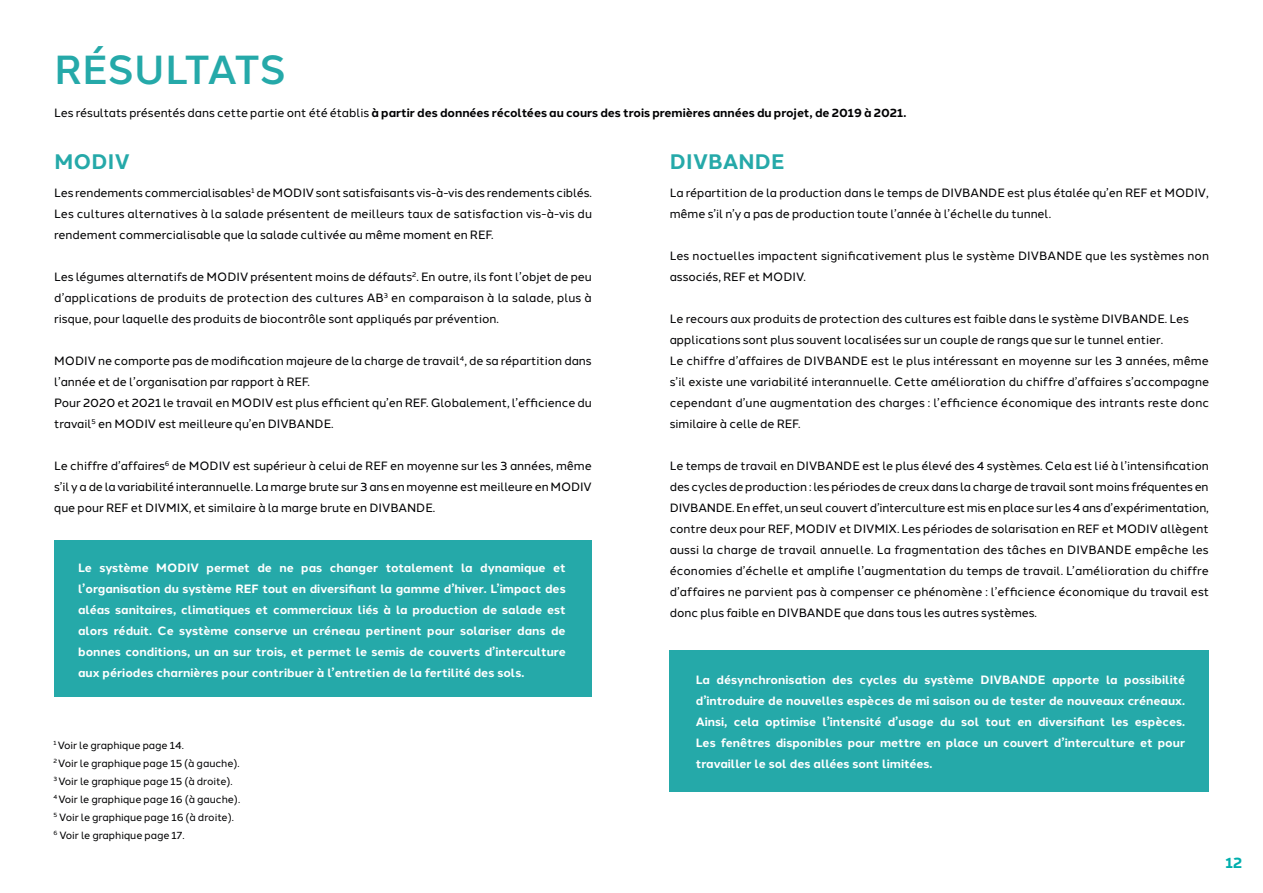
<style>
.page{position:relative;width:1263px;height:893px;background:#fff}
.page>*{position:absolute;margin:0;border:0;box-sizing:border-box;transform-origin:0 0}
.t1{font:500 40.5px "Halcom";letter-spacing:.005em;color:#25a9a9}
.t2{font:700 21px "Halcom";letter-spacing:.005em;color:#25a9a9}
.t3{font:700 15px "Halcom";color:#00afad}
.t4{font:12px/21px "Halcom";letter-spacing:-.005em;color:#000002;text-align:justify}
.t5{font:700 12px/21px "Halcom";color:#fff;text-align:justify}
.t6{font:700 12px "Halcom";letter-spacing:-.005em;color:#000002}
.t7{font:10.5px/18px "Halcom";letter-spacing:-.005em;color:#000002}
.s1{font-weight:400}
</style>
<div class="page">
<div style="left:54px;top:541px;width:538px;height:156px;background:#25a9a9"></div>
<div style="left:670px;top:651px;width:539px;height:141px;background:#25a9a9"></div>
<h1 class="t1" style="left:54px;top:38px;width:233px">RÉSULTATS</h1>
<p class="t6" style="left:54px;top:103px;width:853px"><span class="s1">Les résultats présentés dans cette partie ont été établis</span> à partir des données récoltées au cours des trois premières années du projet, de 2019 à 2021.</p>
<h2 class="t2" style="left:670px;top:145px;width:116px">DIVBANDE</h2>
<h2 class="t2" style="left:54px;top:145px;width:77px">MODIV</h2>
<p class="t4" style="left:54px;top:181px;width:539px">Les rendements commercialisables<sup>1</sup> de MODIV sont satisfaisants vis-à-vis des rendements ciblés.<br>Les cultures alternatives à la salade présentent de meilleurs taux de satisfaction vis-à-vis du rendement commercialisable que la salade cultivée au même moment en REF.</p>
<p class="t4" style="left:54px;top:265px;width:539px">Les légumes alternatifs de MODIV présentent moins de défauts<sup>2</sup>. En outre, ils font l’objet de peu d’applications de produits de protection des cultures AB<sup>3</sup> en comparaison à la salade, plus à risque, pour laquelle des produits de biocontrôle sont appliqués par prévention.</p>
<p class="t4" style="left:54px;top:349px;width:539px;text-align:left">MODIV ne comporte pas de modification majeure de la charge de travail<sup>4</sup>, de sa répartition dans l’année et de l’organisation par rapport à REF.<br>Pour 2020 et 2021 le travail en MODIV est plus efficient qu’en REF. Globalement, l’efficience du travail<sup>5</sup> en MODIV est meilleure qu’en DIVBANDE.</p>
<p class="t4" style="left:54px;top:454px;width:539px">Le chiffre d’affaires<sup>6</sup> de MODIV est supérieur à celui de REF en moyenne sur les 3 années, même s’il y a de la variabilité interannuelle. La marge brute sur 3 ans en moyenne est meilleure en MODIV que pour REF et DIVMIX, et similaire à la marge brute en DIVBANDE.</p>
<p class="t5" style="left:78px;top:556px;width:489px">Le système MODIV permet de ne pas changer totalement la dynamique et l’organisation du système REF tout en diversifiant la gamme d’hiver. L’impact des aléas sanitaires, climatiques et commerciaux liés à la production de salade est alors réduit. Ce système conserve un créneau pertinent pour solariser dans de bonnes conditions, un an sur trois, et permet le semis de couverts d’interculture aux périodes charnières pour contribuer à l’entretien de la fertilité des sols.</p>
<p class="t7" style="left:53px;top:735px;width:188px"><sup>1</sup> Voir le graphique page 14.<br><sup>2</sup> Voir le graphique page 15 (à gauche).<br><sup>3</sup> Voir le graphique page 15 (à droite).<br><sup>4</sup> Voir le graphique page 16 (à gauche).<br><sup>5</sup> Voir le graphique page 16 (à droite).<br><sup>6</sup> Voir le graphique page 17.</p>
<p class="t4" style="left:670px;top:181px;width:541px">La répartition de la production dans le temps de DIVBANDE est plus étalée qu’en REF et MODIV, même s’il n’y a pas de production toute l’année à l’échelle du tunnel.</p>
<p class="t4" style="left:670px;top:244px;width:541px">Les noctuelles impactent significativement plus le système DIVBANDE que les systèmes non associés, REF et MODIV.</p>
<p class="t4" style="left:670px;top:307px;width:541px;text-align:left">Le recours aux produits de protection des cultures est faible dans le système DIVBANDE. Les applications sont plus souvent localisées sur un couple de rangs que sur le tunnel entier.<br>Le chiffre d’affaires de DIVBANDE est le plus intéressant en moyenne sur les 3 années, même s’il existe une variabilité interannuelle. Cette amélioration du chiffre d’affaires s’accompagne cependant d’une augmentation des charges : l’efficience économique des intrants reste donc similaire à celle de REF.</p>
<p class="t4" style="left:670px;top:454px;width:541px">Le temps de travail en DIVBANDE est le plus élevé des 4 systèmes. Cela est lié à l’intensification des cycles de production : les périodes de creux dans la charge de travail sont moins fréquentes en DIVBANDE. En effet, un seul couvert d’interculture est mis en place sur les 4 ans d’expérimentation, contre deux pour REF, MODIV et DIVMIX. Les périodes de solarisation en REF et MODIV allègent aussi la charge de travail annuelle. La fragmentation des tâches en DIVBANDE empêche les économies d’échelle et amplifie l’augmentation du temps de travail. L’amélioration du chiffre d’affaires ne parvient pas à compenser ce phénomène : l’efficience économique du travail est donc plus faible en DIVBANDE que dans tous les autres systèmes.</p>
<p class="t5" style="left:696px;top:668px;width:491px">La désynchronisation des cycles du système DIVBANDE apporte la possibilité d’introduire de nouvelles espèces de mi saison ou de tester de nouveaux créneaux.<br>Ainsi, cela optimise l’intensité d’usage du sol tout en diversifiant les espèces.<br>Les fenêtres disponibles pour mettre en place un couvert d’interculture et pour travailler le sol des allées sont limitées.</p>
<p class="t3" style="left:1225px;top:851px;width:18px">12</p>
</div>
